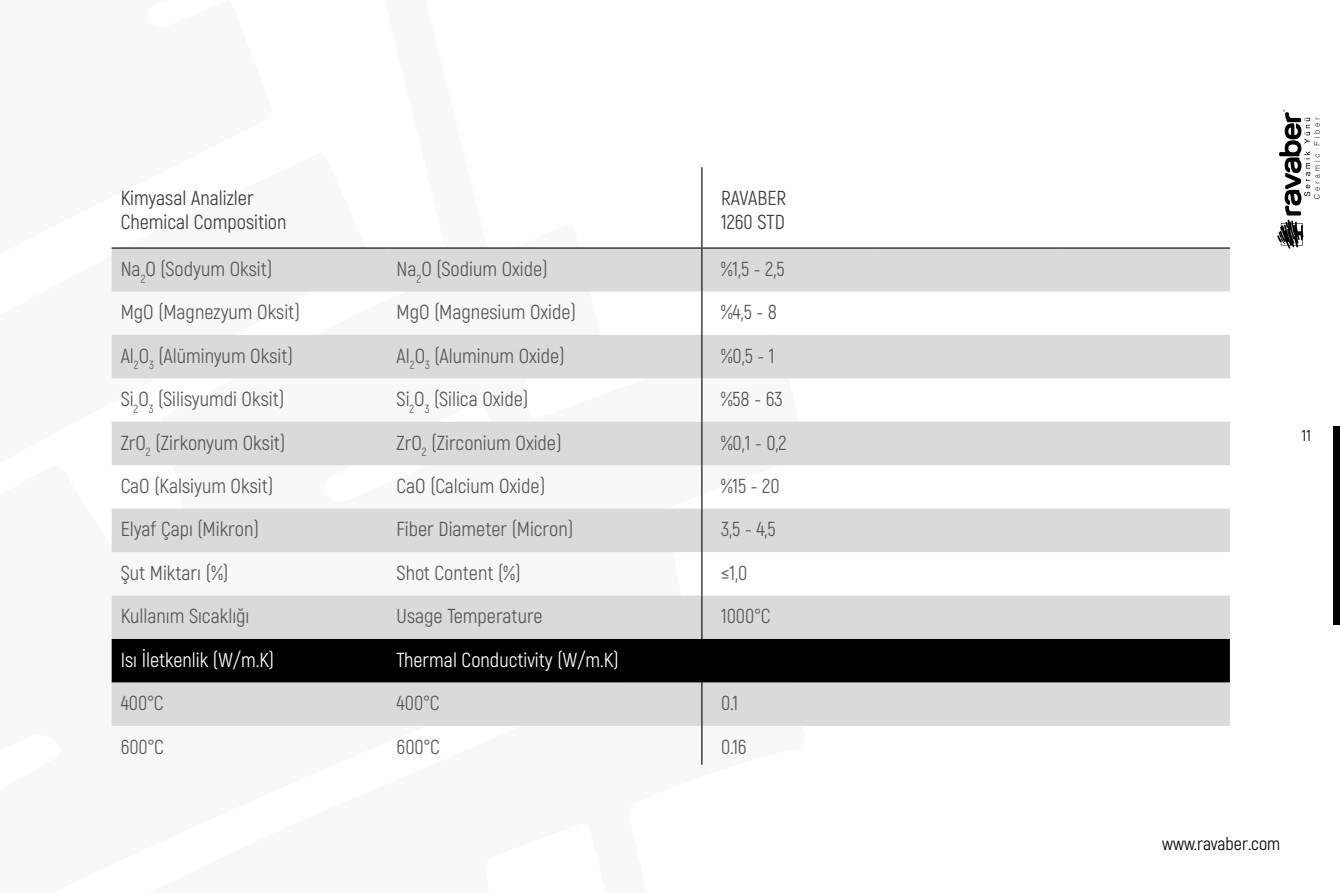
<style>
.page{position:relative;width:1340px;height:893px;background:#fff}
.page>*{position:absolute;margin:0;border:0;box-sizing:border-box;transform-origin:0 0}
.t1{font:20.25px "Akrobat";color:#575756}
.t2{font:20.25px/24.3px "Akrobat";color:#3c3c3b}
.t3{font:20.25px "Akrobat";color:#fff}
.t4{font:18px "Akrobat";color:#000}
.t5{font:15.75px "Akrobat";color:#000}
</style>
<div class="page">
<div style="left:1333px;top:427px;width:6px;height:198px;background:#000"></div>
<svg style="left:1277px;top:110px;width:42px;height:139px"></svg>
<svg style="left:112px;top:249px;width:1117px;height:477px;fill:#dadada"></svg>
<div style="left:112px;top:639px;width:1117px;height:43px;background:#000"></div>
<hr style="left:112px;top:247px;width:275px;height:2px;background:#000">
<hr style="left:387px;top:247px;width:315px;height:2px;background:#000">
<hr style="left:702px;top:247px;width:177px;height:2px;background:#000">
<hr style="left:879px;top:247px;width:179px;height:2px;background:#000">
<hr style="left:1058px;top:247px;width:171px;height:2px;background:#000">
<hr style="left:701px;top:167px;width:1px;height:80px;background:#000">
<hr style="left:701px;top:249px;width:1px;height:42px;background:#000">
<hr style="left:701px;top:291px;width:1px;height:44px;background:#000">
<hr style="left:701px;top:335px;width:1px;height:43px;background:#000">
<hr style="left:701px;top:378px;width:1px;height:44px;background:#000">
<hr style="left:701px;top:422px;width:1px;height:43px;background:#000">
<hr style="left:701px;top:465px;width:1px;height:44px;background:#000">
<hr style="left:701px;top:509px;width:1px;height:43px;background:#000">
<hr style="left:701px;top:552px;width:1px;height:43px;background:#000">
<hr style="left:701px;top:595px;width:1px;height:44px;background:#000">
<hr style="left:701px;top:639px;width:1px;height:43px;background:#000">
<hr style="left:701px;top:682px;width:1px;height:44px;background:#000">
<hr style="left:701px;top:726px;width:1px;height:39px;background:#000">
<p class="t2" style="left:121px;top:185px;width:167px">Kimyasal Analizler<br>Chemical Composition</p>
<p class="t2" style="left:721px;top:185px;width:67px">RAVABER<br>1260 STD</p>
<p class="t1" style="left:121px;top:257px;width:153px">Na<sub>2</sub>O (Sodyum Oksit)</p>
<p class="t1" style="left:396px;top:257px;width:153px">Na<sub>2</sub>O (Sodium Oxide)</p>
<p class="t1" style="left:721px;top:257px;width:65px">%1,5 - 2,5</p>
<p class="t1" style="left:121px;top:300px;width:181px">MgO (Magnezyum Oksit)</p>
<p class="t1" style="left:396px;top:300px;width:181px">MgO (Magnesium Oxide)</p>
<p class="t1" style="left:721px;top:300px;width:58px">%4,5 - 8</p>
<p class="t1" style="left:121px;top:344px;width:174px">Al<sub>2</sub>O<sub>3</sub> (Alüminyum Oksit)</p>
<p class="t1" style="left:396px;top:344px;width:170px">Al<sub>2</sub>O<sub>3</sub> (Aluminum Oxide)</p>
<p class="t1" style="left:721px;top:344px;width:55px">%0,5 - 1</p>
<p class="t1" style="left:121px;top:387px;width:165px">Si<sub>2</sub>O<sub>3</sub> (Silisyumdi Oksit)</p>
<p class="t1" style="left:396px;top:387px;width:133px">Si<sub>2</sub>O<sub>3</sub> (Silica Oxide)</p>
<p class="t1" style="left:721px;top:387px;width:63px">%58 - 63</p>
<p class="t1" style="left:121px;top:430px;width:166px">ZrO<sub>2</sub> (Zirkonyum Oksit)</p>
<p class="t1" style="left:396px;top:430px;width:166px">ZrO<sub>2</sub> (Zirconium Oxide)</p>
<p class="t1" style="left:721px;top:430px;width:67px">%0,1 - 0,2</p>
<p class="t1" style="left:121px;top:474px;width:154px">CaO (Kalsiyum Oksit)</p>
<p class="t1" style="left:396px;top:474px;width:150px">CaO (Calcium Oxide)</p>
<p class="t1" style="left:721px;top:474px;width:60px">%15 - 20</p>
<p class="t1" style="left:121px;top:517px;width:140px">Elyaf Çapı (Mikron)</p>
<p class="t1" style="left:396px;top:517px;width:178px">Fiber Diameter (Micron)</p>
<p class="t1" style="left:721px;top:517px;width:56px">3,5 - 4,5</p>
<p class="t1" style="left:121px;top:561px;width:109px">Şut Miktarı (%)</p>
<p class="t1" style="left:396px;top:561px;width:125px">Shot Content (%)</p>
<p class="t1" style="left:721px;top:561px;width:28px">≤1,0</p>
<p class="t1" style="left:121px;top:604px;width:130px">Kullanım Sıcaklığı</p>
<p class="t1" style="left:396px;top:604px;width:147px">Usage Temperature</p>
<p class="t1" style="left:721px;top:604px;width:51px">1000°C</p>
<p class="t3" style="left:121px;top:648px;width:155px">Isı İletkenlik (W/m.K)</p>
<p class="t3" style="left:396px;top:648px;width:223px">Thermal Conductivity (W/m.K)</p>
<p class="t1" style="left:121px;top:691px;width:44px">400°C</p>
<p class="t1" style="left:396px;top:691px;width:44px">400°C</p>
<p class="t1" style="left:721px;top:691px;width:18px">0.1</p>
<p class="t1" style="left:121px;top:734px;width:45px">600°C</p>
<p class="t1" style="left:396px;top:734px;width:45px">600°C</p>
<p class="t1" style="left:721px;top:734px;width:27px">0.16</p>
<p class="t5" style="left:1301px;top:426px;width:10px">11</p>
<p class="t4" style="left:1162px;top:833px;width:120px">www.ravaber.com</p>
</div>
